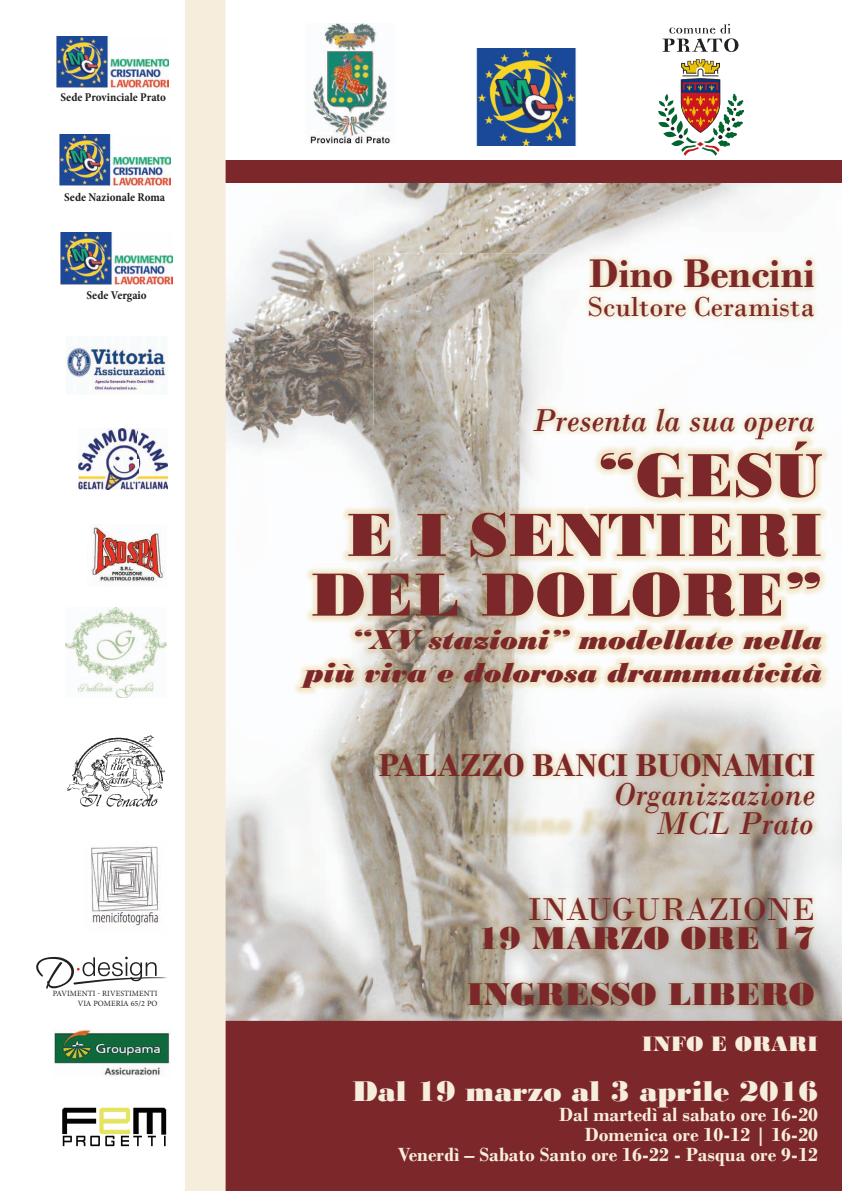
<style>
.page{position:relative;width:842px;height:1191px;background:#fff}
.page>*{position:absolute;margin:0;border:0;box-sizing:border-box;transform-origin:0 0}
.t1{font:64.1px/59.7px "Bodoni MT Black";color:#7c2729;text-align:right}
.t2{font:700 42px "Bodoni";color:#7c2729}
.t3{font:italic 33.2px/28.8px "Bodoni";color:#7c2729;text-align:right}
.t4{font:33.2px/56.8px "Bodoni MT Black";color:#7c2729;text-align:center}
.t5{font:700 33.2px "Bodoni";color:#7c2729}
.t6{font:33.2px "Bodoni";color:#7c2729}
.t7{font:30px "Bodoni MT Black";color:#f6eddc}
.t8{font:italic 28.7px/33.2px "Bodoni MT Black";color:#7c2729;text-align:right}
.t9{font:28.7px "Bodoni";color:#7c2729}
.t10{font:22px "Bodoni MT Black";color:#f6eddc}
.t11{font:700 20px/20px "Bodoni";color:#f6eddc;text-align:right}
.t12{font:700 condensed 12px "Minion Pro";color:#231f20}
.t13{font:8px/9.6px "Minion Pro";letter-spacing:.01em;color:#231f20;text-align:right}
</style>
<div class="page">
<img style="left:54px;top:1029px;width:116px;height:47px">
<img style="left:65px;top:608px;width:101px;height:89px">
<img style="left:59px;top:134px;width:112px;height:52px">
<img style="left:92px;top:525px;width:73px;height:58px">
<img style="left:67px;top:735px;width:97px;height:72px">
<svg style="left:36px;top:956px;width:131px;height:32px"></svg>
<img style="left:91px;top:846px;width:68px;height:80px">
<img style="left:78px;top:428px;width:90px;height:62px">
<img style="left:66px;top:345px;width:100px;height:45px">
<img style="left:248px;top:183px;width:520px;height:97px">
<img style="left:226px;top:280px;width:148px;height:168px">
<img style="left:808px;top:737px;width:34px;height:283px">
<img style="left:226px;top:694px;width:88px;height:326px">
<img style="left:314px;top:694px;width:70px;height:326px">
<img style="left:384px;top:1012px;width:424px;height:8px">
<img style="left:309px;top:23px;width:82px;height:120px">
<img style="left:477px;top:48px;width:100px;height:97px">
<svg style="left:658px;top:23px;width:87px;height:133px"></svg>
<img style="left:374px;top:253px;width:443px;height:172px">
<img style="left:374px;top:425px;width:159px;height:10px">
<svg style="left:814px;top:425px;width:2px;height:9px"></svg>
<img style="left:374px;top:694px;width:446px;height:318px">
<img style="left:533px;top:409px;width:281px;height:26px">
<img style="left:294px;top:435px;width:535px;height:259px">
<img style="left:533px;top:435px;width:281px;height:4px">
<div style="left:196px;top:160px;width:646px;height:23px;background:#7c2729"></div>
<div style="left:226px;top:1020px;width:616px;height:171px;background:#7c2729"></div>
<div style="left:185px;top:0;width:40px;height:1191px;background:#f6eddc"></div>
<hr style="left:225px;top:0;width:1px;height:1191px;background:#f6eddc">
<img style="left:57px;top:36px;width:111px;height:52px">
<img style="left:60px;top:232px;width:112px;height:52px">
<img style="left:62px;top:1107px;width:105px;height:40px">
<p class="t12" style="left:60px;top:89px;width:107px">Sede Provinciale Prato</p>
<p class="t12" style="left:64px;top:189px;width:102px">Sede Nazionale Roma</p>
<p class="t12" style="left:86px;top:286px;width:62px">Sede Vergaio</p>
<p class="t13" style="left:53px;top:989px;width:106px">PAVIMENTI - RIVESTIMENTI<br>VIA POMERIA 65/2 PO</p>
<h2 class="t2" style="left:589px;top:249px;width:227px">Dino Bencini</h2>
<h3 class="t9" style="left:588px;top:289px;width:229px">Scultore Ceramista</h3>
<h3 class="t3" style="left:532px;top:406px;width:284px">Presenta la sua opera</h3>
<h1 class="t1" style="left:310px;top:445px;width:513px">“GESÚ<br>E I SENTIERI<br>DEL DOLORE”</h1>
<h3 class="t8" style="left:304px;top:622px;width:519px">“XV stazioni” modellate nella più viva e dolorosa drammaticità</h3>
<h3 class="t5" style="left:379px;top:745px;width:437px">PALAZZO BANCI BUONAMICI</h3>
<h3 class="t3" style="left:614px;top:779px;width:202px">Organizzazione<br>MCL Prato</h3>
<h3 class="t6" style="left:528px;top:889px;width:288px">INAUGURAZIONE</h3>
<h3 class="t4" style="left:467px;top:909px;width:349px">19 MARZO ORE 17<br>INGRESSO LIBERO</h3>
<p class="t10" style="left:642px;top:1030px;width:178px">INFO E ORARI</p>
<h3 class="t7" style="left:352px;top:1073px;width:467px">Dal 19 marzo al 3 aprile 2016</h3>
<p class="t11" style="left:398px;top:1104px;width:422px">Dal martedì al sabato ore 16-20<br>Domenica ore 10-12 | 16-20<br>Venerdì – Sabato Santo ore 16-22 - Pasqua ore 9-12</p>
</div>
